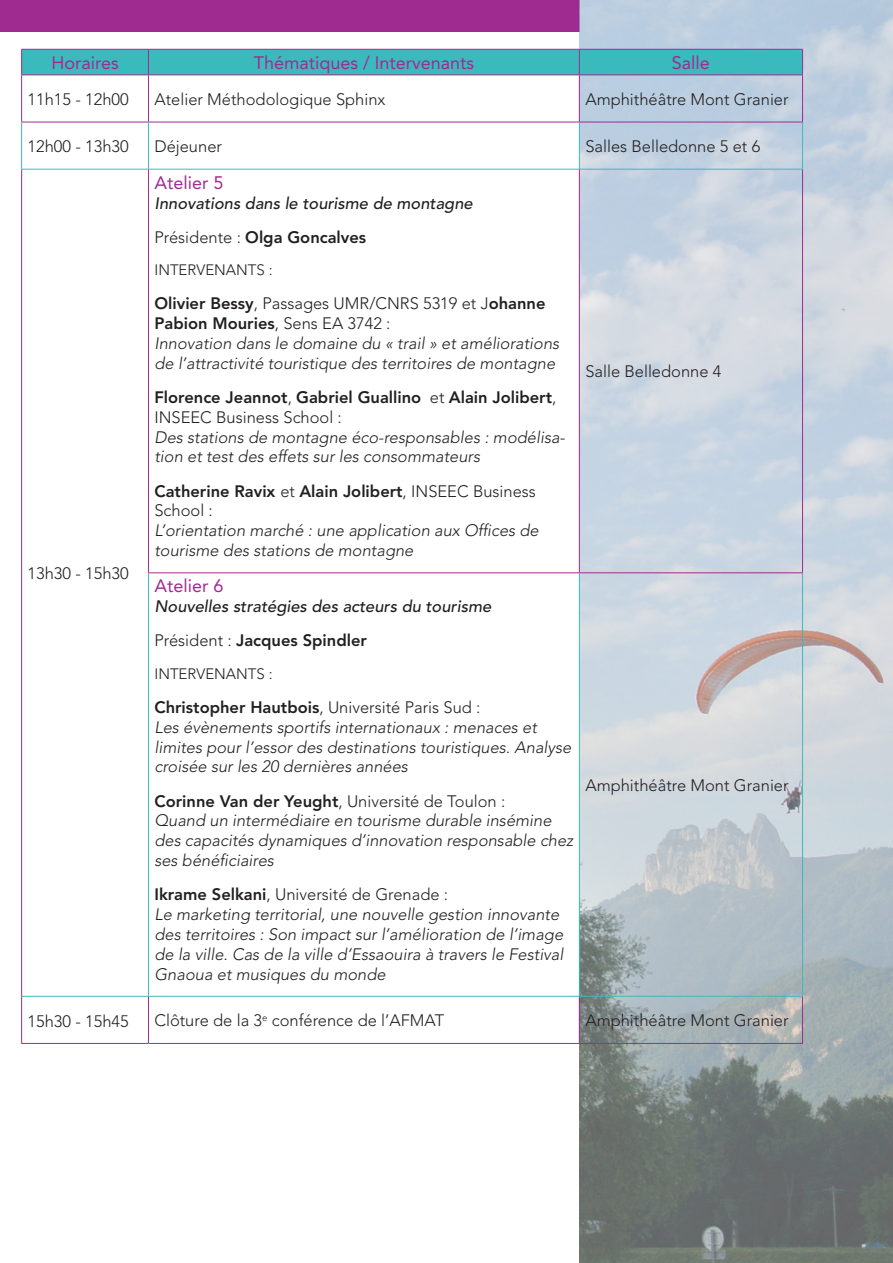
<style>
.page{position:relative;width:893px;height:1263px;background:#fff}
.page>*{position:absolute;margin:0;border:0;box-sizing:border-box;transform-origin:0 0}
.t1{font:18px "Avenir LT Std";color:#a02b90}
.t2{font:italic 300 16.5px/19.8px "Avenir LT Std";color:#231f20}
.t3{font:300 16.5px "Avenir LT Std";color:#231f20}
.t4{font:italic 500 16.5px/34.2px "Avenir LT Std";color:#231f20}
.t5{font:800 16.5px/19.8px "Avenir LT Std";color:#231f20}
.t6{font:300 15px "Avenir LT Std";color:#231f20}
.s1{font-weight:300;font-style:normal}
.s2{font-weight:800;font-style:normal}
.s3{font-style:normal}
.s4{font-weight:300}
</style>
<div class="page">
<div style="left:0;top:0;width:580px;height:32px;background:#a02b90"></div>
<img style="left:580px;top:0;width:313px;height:1263px">
<hr style="left:21px;top:75px;width:1px;height:47px;background:#a02b90">
<hr style="left:148px;top:75px;width:1px;height:47px;background:#a02b90">
<hr style="left:579px;top:75px;width:1px;height:47px;background:#a02b90">
<hr style="left:802px;top:75px;width:1px;height:47px;background:#a02b90">
<hr style="left:21px;top:122px;width:127px;height:1px;background:#a02b90">
<hr style="left:148px;top:122px;width:431px;height:1px;background:#a02b90">
<hr style="left:579px;top:122px;width:224px;height:1px;background:#a02b90">
<hr style="left:21px;top:122px;width:1px;height:47px;background:#3bbabd">
<hr style="left:148px;top:122px;width:1px;height:47px;background:#3bbabd">
<hr style="left:579px;top:122px;width:1px;height:47px;background:#3bbabd">
<hr style="left:802px;top:122px;width:1px;height:47px;background:#3bbabd">
<hr style="left:21px;top:169px;width:127px;height:1px;background:#3bbabd">
<hr style="left:148px;top:169px;width:431px;height:1px;background:#3bbabd">
<hr style="left:579px;top:169px;width:224px;height:1px;background:#3bbabd">
<hr style="left:21px;top:170px;width:1px;height:403px;background:#a02b90">
<hr style="left:148px;top:170px;width:1px;height:402px;background:#a02b90">
<hr style="left:579px;top:170px;width:1px;height:402px;background:#a02b90">
<hr style="left:802px;top:170px;width:1px;height:402px;background:#a02b90">
<hr style="left:21px;top:573px;width:1px;height:423px;background:#a02b90">
<hr style="left:148px;top:572px;width:431px;height:1px;background:#a02b90">
<hr style="left:579px;top:572px;width:224px;height:1px;background:#a02b90">
<hr style="left:148px;top:573px;width:1px;height:423px;background:#3bbabd">
<hr style="left:579px;top:573px;width:1px;height:423px;background:#3bbabd">
<hr style="left:802px;top:573px;width:1px;height:423px;background:#3bbabd">
<hr style="left:22px;top:996px;width:126px;height:1px;background:#3bbabd">
<hr style="left:148px;top:996px;width:431px;height:1px;background:#3bbabd">
<hr style="left:579px;top:996px;width:224px;height:1px;background:#3bbabd">
<hr style="left:21px;top:996px;width:1px;height:47px;background:#a02b90">
<hr style="left:148px;top:997px;width:1px;height:46px;background:#a02b90">
<hr style="left:579px;top:997px;width:1px;height:46px;background:#a02b90">
<hr style="left:802px;top:997px;width:1px;height:46px;background:#a02b90">
<hr style="left:21px;top:1043px;width:127px;height:1px;background:#a02b90">
<hr style="left:148px;top:1043px;width:431px;height:1px;background:#a02b90">
<hr style="left:579px;top:1043px;width:224px;height:1px;background:#a02b90">
<svg style="left:21px;top:49px;width:782px;height:26px;background:#41b1ba"></svg>
<hr style="left:21px;top:75px;width:127px;height:1px;background:#a02b90">
<hr style="left:148px;top:75px;width:431px;height:1px;background:#a02b90">
<hr style="left:579px;top:75px;width:224px;height:1px;background:#a02b90">
<p class="t1" style="left:51px;top:52px;width:69px">Horaires</p>
<p class="t1" style="left:254px;top:52px;width:222px">Thématiques / Intervenants</p>
<p class="t1" style="left:672px;top:52px;width:39px">Salle</p>
<p class="t3" style="left:28px;top:90px;width:103px">11h15 - 12h00</p>
<p class="t3" style="left:154px;top:89px;width:233px">Atelier Méthodologique Sphinx</p>
<p class="t3" style="left:585px;top:89px;width:205px">Amphithéâtre Mont Granier</p>
<p class="t3" style="left:28px;top:137px;width:103px">12h00 - 13h30</p>
<p class="t3" style="left:154px;top:136px;width:69px">Déjeuner</p>
<p class="t3" style="left:585px;top:136px;width:176px">Salles Belledonne 5 et 6</p>
<p class="t3" style="left:28px;top:564px;width:103px">13h30 - 15h30</p>
<p class="t1" style="left:154px;top:172px;width:71px">Atelier 5</p>
<p class="t4" style="left:154px;top:186px;width:320px">Innovations dans le tourisme de montagne<br><span class="s1">Présidente :</span> <span class="s2">Olga Goncalves</span></p>
<p class="t6" style="left:154px;top:261px;width:120px">INTERVENANTS :</p>
<p class="t2" style="left:154px;top:294px;width:406px"><span class="s2">Olivier Bessy</span><span class="s3">, Passages UMR/CNRS 5319 et J</span><span class="s2">ohanne Pabion Mouries</span><span class="s3">, Sens EA 3742 :<br></span>Innovation dans le domaine du « trail » et améliorations de l’attractivité touristique des territoires de montagne</p>
<p class="t5" style="left:154px;top:387px;width:403px">Florence Jeannot<span class="s4">,</span> Gabriel Guallino <span class="s4">et</span> Alain Jolibert<span class="s4">,<br>INSEEC Business School :</span></p>
<p class="t2" style="left:154px;top:427px;width:412px">Des stations de montagne éco-responsables : modélisa&shy;tion et test des effets sur les consommateurs</p>
<p class="t5" style="left:154px;top:481px;width:383px">Catherine Ravix <span class="s4">et</span> Alain Jolibert<span class="s4">, INSEEC Business<br>School :</span></p>
<p class="t2" style="left:154px;top:521px;width:386px">L’orientation marché : une application aux Offices de tourisme des stations de montagne</p>
<p class="t1" style="left:154px;top:576px;width:71px">Atelier 6</p>
<p class="t4" style="left:154px;top:590px;width:338px">Nouvelles stratégies des acteurs du tourisme<br><span class="s1">Président :</span> <span class="s2">Jacques Spindler</span></p>
<p class="t6" style="left:154px;top:665px;width:120px">INTERVENANTS :</p>
<p class="t2" style="left:154px;top:698px;width:418px"><span class="s2">Christopher Hautbois</span><span class="s3">, Université Paris Sud :<br></span>Les évènements sportifs internationaux : menaces et limites pour l’essor des destinations touristiques. Analyse croisée sur les 20 dernières années</p>
<p class="t2" style="left:154px;top:791px;width:420px"><span class="s2">Corinne Van der Yeught</span><span class="s3">, Université de Toulon :<br></span>Quand un intermédiaire en tourisme durable insémine des capacités dynamiques d’innovation responsable chez ses bénéficiaires</p>
<p class="t2" style="left:154px;top:885px;width:410px"><span class="s2">Ikrame Selkani</span><span class="s3">, Université de Grenade :<br></span>Le marketing territorial, une nouvelle gestion innovante des territoires : Son impact sur l’amélioration de l’image de la ville. Cas de la ville d’Essaouira à travers le Festival Gnaoua et musiques du monde</p>
<p class="t3" style="left:585px;top:362px;width:138px">Salle Belledonne 4</p>
<p class="t3" style="left:585px;top:775px;width:205px">Amphithéâtre Mont Granier</p>
<p class="t3" style="left:28px;top:1011px;width:103px">15h30 - 15h45</p>
<p class="t3" style="left:154px;top:1011px;width:291px">Clôture de la 3<sup>e</sup> conférence de l’AFMAT</p>
<p class="t3" style="left:585px;top:1011px;width:205px">Amphithéâtre Mont Granier</p>
</div>
